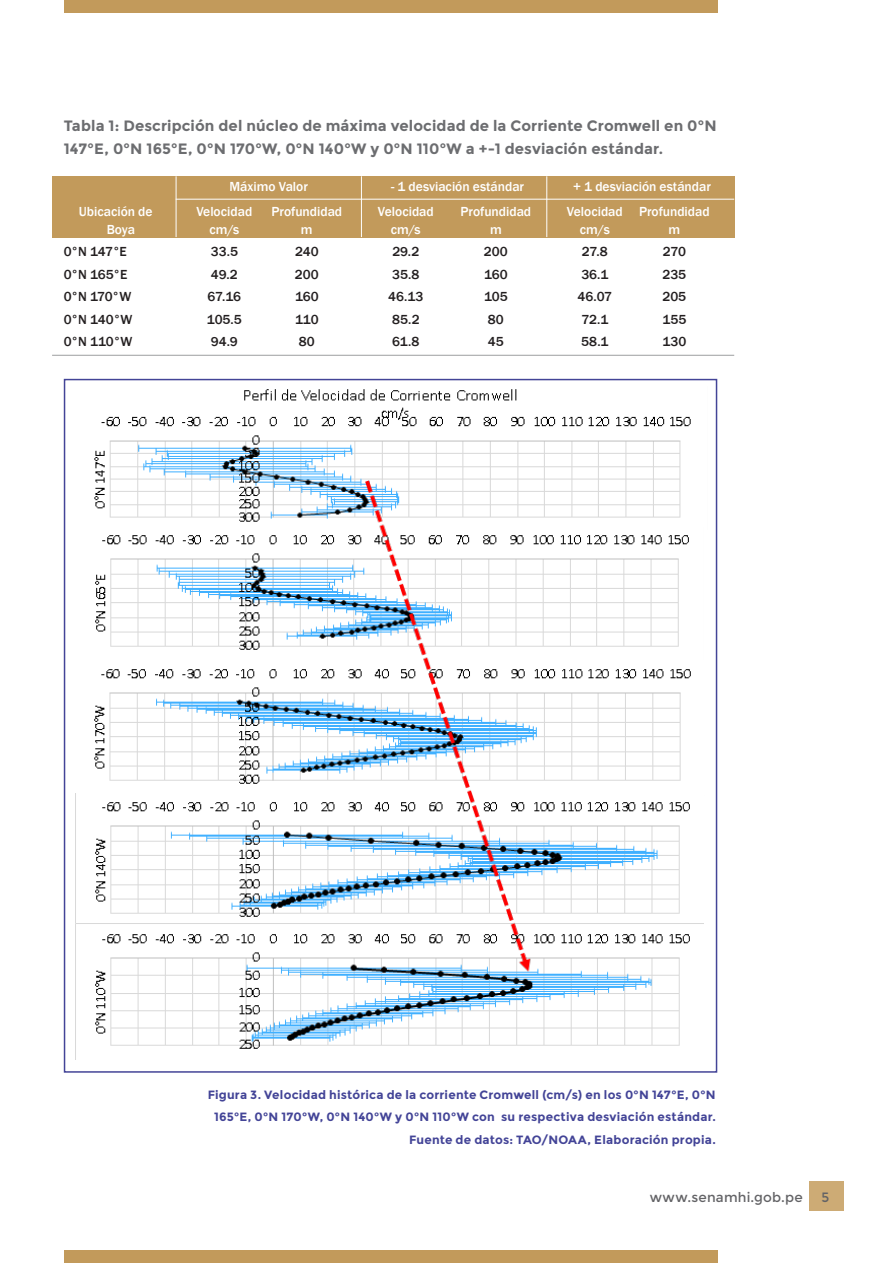
<style>
.page{position:relative;width:893px;height:1263px;background:#fff}
.page>*{position:absolute;margin:0;border:0;box-sizing:border-box;transform-origin:0 0}
.t1{font:700 15px/22.5px "Montserrat";letter-spacing:.01em;color:#6c6d70}
.t2{font:500 13.5px "Franklin Gothic";color:#231f20}
.t3{font:500 13.5px "Franklin Gothic";color:#fff}
.t4{font:13.5px "Montserrat";letter-spacing:.015em;color:#636366}
.t5{font:700 12px/22.5px "Montserrat";letter-spacing:.015em;color:#434497;text-align:right}
</style>
<div class="page">
<div style="left:809px;top:1181px;width:34px;height:30px;background:#cdab75"></div>
<div style="left:64px;top:0;width:653px;height:13px;background:#c29a5b"></div>
<div style="left:64px;top:1250px;width:653px;height:13px;background:#c29a5b"></div>
<div style="left:52px;top:176px;width:682px;height:62px;background:#c29a5b"></div>
<hr style="left:176px;top:176px;width:1px;height:61px;background:#fff">
<hr style="left:52px;top:355px;width:682px;height:1px;background:#9d9ea0">
<hr style="left:176px;top:199px;width:558px;height:1px;background:#fff">
<hr style="left:361px;top:176px;width:1px;height:61px;background:#fff">
<hr style="left:546px;top:176px;width:1px;height:61px;background:#fff">
<img style="left:94px;top:389px;width:597px;height:133px">
<img style="left:95px;top:535px;width:594px;height:115px">
<img style="left:94px;top:669px;width:597px;height:115px">
<img style="left:95px;top:802px;width:595px;height:115px">
<img style="left:76px;top:923px;width:628px;height:126px">
<img style="left:365px;top:481px;width:174px;height:501px">
<p class="t1" style="left:64px;top:115px;width:654px">Tabla 1: Descripción del núcleo de máxima velocidad de la Corriente Cromwell en 0°N<br>147°E, 0°N 165°E, 0°N 170°W, 0°N 140°W y 0°N 110°W a +-1 desviación estándar.</p>
<p class="t3" style="left:229px;top:178px;width:80px">Máximo Valor</p>
<p class="t3" style="left:391px;top:178px;width:134px">- 1 desviación estándar</p>
<p class="t3" style="left:573px;top:178px;width:139px">+ 1 desviación estándar</p>
<p class="t3" style="left:79px;top:203px;width:75px">Ubicación de</p>
<p class="t3" style="left:196px;top:203px;width:57px">Velocidad</p>
<p class="t3" style="left:272px;top:203px;width:72px">Profundidad</p>
<p class="t3" style="left:378px;top:203px;width:57px">Velocidad</p>
<p class="t3" style="left:461px;top:203px;width:72px">Profundidad</p>
<p class="t3" style="left:567px;top:203px;width:144px">Velocidad Profundidad</p>
<p class="t3" style="left:107px;top:221px;width:30px">Boya</p>
<p class="t3" style="left:209px;top:221px;width:31px">cm/s</p>
<p class="t3" style="left:301px;top:221px;width:13px">m</p>
<p class="t3" style="left:391px;top:221px;width:31px">cm/s</p>
<p class="t3" style="left:490px;top:221px;width:13px">m</p>
<p class="t3" style="left:580px;top:221px;width:31px">cm/s</p>
<p class="t3" style="left:668px;top:221px;width:13px">m</p>
<p class="t2" style="left:64px;top:243px;width:65px">0°N 147°E</p>
<p class="t2" style="left:211px;top:243px;width:29px">33.5</p>
<p class="t2" style="left:295px;top:243px;width:25px">240</p>
<p class="t2" style="left:392px;top:243px;width:29px">29.2</p>
<p class="t2" style="left:484px;top:243px;width:25px">200</p>
<p class="t2" style="left:582px;top:243px;width:27px">27.8</p>
<p class="t2" style="left:663px;top:243px;width:25px">270</p>
<p class="t2" style="left:64px;top:266px;width:65px">0°N 165°E</p>
<p class="t2" style="left:211px;top:266px;width:28px">49.2</p>
<p class="t2" style="left:295px;top:266px;width:25px">200</p>
<p class="t2" style="left:392px;top:266px;width:29px">35.8</p>
<p class="t2" style="left:484px;top:266px;width:25px">160</p>
<p class="t2" style="left:581px;top:266px;width:29px">36.1</p>
<p class="t2" style="left:662px;top:266px;width:25px">235</p>
<p class="t2" style="left:64px;top:288px;width:69px">0°N 170°W</p>
<p class="t2" style="left:208px;top:288px;width:35px">67.16</p>
<p class="t2" style="left:295px;top:288px;width:25px">160</p>
<p class="t2" style="left:388px;top:288px;width:37px">46.13</p>
<p class="t2" style="left:484px;top:288px;width:25px">105</p>
<p class="t2" style="left:578px;top:288px;width:36px">46.07</p>
<p class="t2" style="left:662px;top:288px;width:25px">205</p>
<p class="t2" style="left:64px;top:311px;width:70px">0°N 140°W</p>
<p class="t2" style="left:207px;top:311px;width:36px">105.5</p>
<p class="t2" style="left:295px;top:311px;width:25px">110</p>
<p class="t2" style="left:392px;top:311px;width:29px">85.2</p>
<p class="t2" style="left:488px;top:311px;width:17px">80</p>
<p class="t2" style="left:581px;top:311px;width:28px">72.1</p>
<p class="t2" style="left:662px;top:311px;width:25px">155</p>
<p class="t2" style="left:64px;top:333px;width:70px">0°N 110°W</p>
<p class="t2" style="left:211px;top:333px;width:28px">94.9</p>
<p class="t2" style="left:299px;top:333px;width:17px">80</p>
<p class="t2" style="left:392px;top:333px;width:29px">61.8</p>
<p class="t2" style="left:488px;top:333px;width:17px">45</p>
<p class="t2" style="left:581px;top:333px;width:29px">58.1</p>
<p class="t2" style="left:662px;top:333px;width:25px">130</p>
<p class="t5" style="left:208px;top:1083px;width:510px">Figura 3. Velocidad histórica de la corriente Cromwell (cm/s) en los 0°N 147°E, 0°N<br>165°E, 0°N 170°W, 0°N 140°W y 0°N 110°W con su respectiva desviación estándar.<br>Fuente de datos: TAO/NOAA, Elaboración propia.</p>
<p class="t4" style="left:650px;top:1189px;width:155px">www.senamhi.gob.pe</p>
<p class="t4" style="left:821px;top:1189px;width:9px">5</p>
</div>
